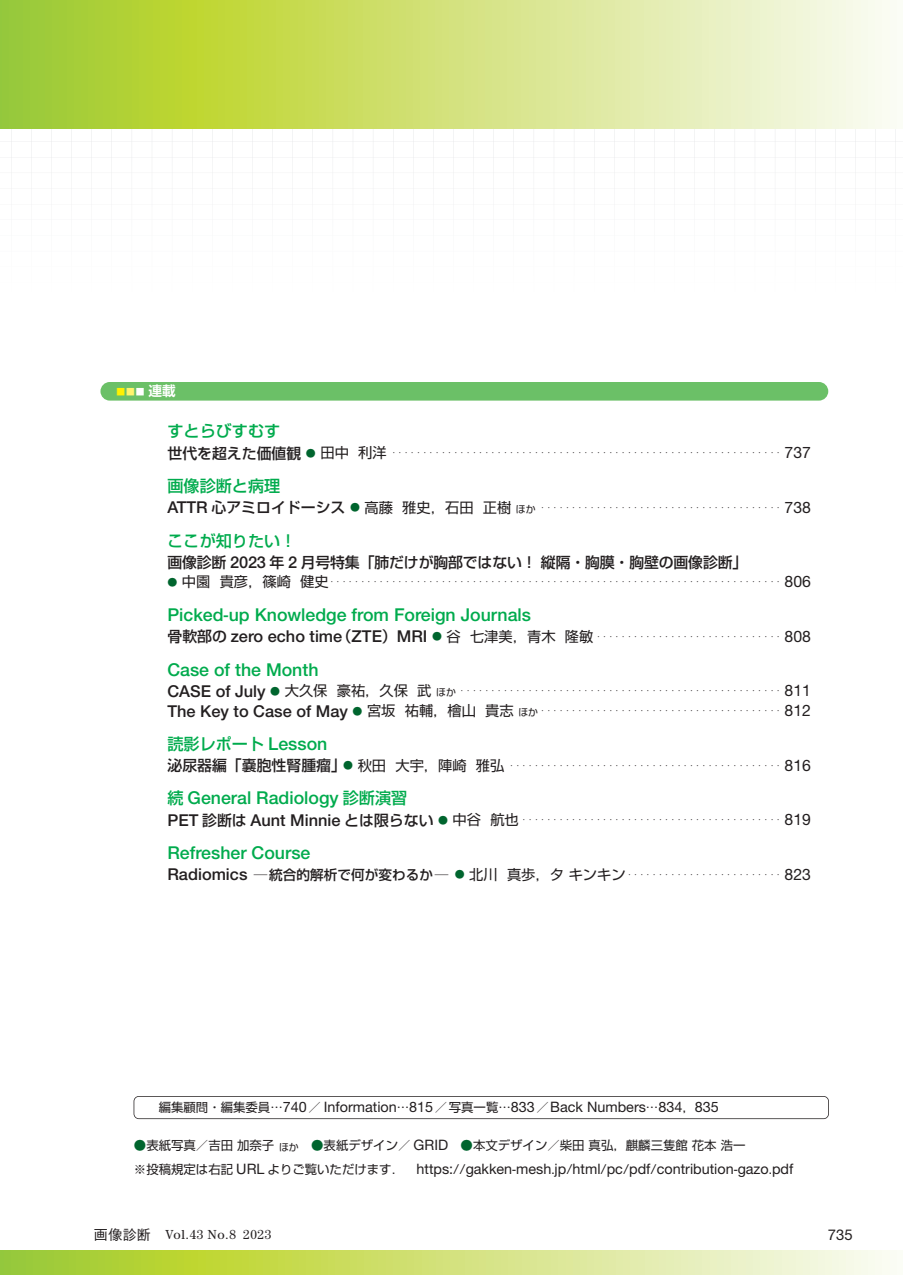
<style>
.page{position:relative;width:903px;height:1275px;background:#fff}
.page>*{position:absolute;margin:0;border:0;box-sizing:border-box;transform-origin:0 0}
.t1{font:500 17.68px "Helvetica Neue LT Std";color:#00ab4d}
.t2{font:500 16.45px "Helvetica Neue LT Std";color:#231f20}
.t3{font:500 16.1px "Shin Go Pro";color:#00ab4d}
.t4{font:15.75px "Helvetica Neue LT Std";color:#231f20}
.t5{font:500 14.88px "Shin Go Pro";color:#231f20}
.t6{font:14.88px "Helvetica Neue LT Std";color:#231f20}
.t7{font:14.35px "Helvetica Neue LT Std";color:#231f20}
.t8{font:14.17px "Shin Go Pro";color:#231f20}
.t9{font:500 14px "Gothic BBB Pro";color:#231f20}
.t10{font:500 13.65px "Shin Go Pro";color:#231f20}
.t11{font:700 13.65px "Shin Go Pro De";color:#fff}
.t12{font:13.12px "Century Std";letter-spacing:.05em;color:#231f20}
.t13{font:12.42px "Shin Go Pro";color:#231f20}
.t14{font:9.97px "Shin Go Pro";color:#231f20}
.t15{font:9.97px "Shin Go Pro";color:#00652e}
.t16{font:700 8.75px "Shin Go Pro De";color:#fff101}
.t17{font:6.12px "Shin Go Pro";color:#231f20}
.s1{color:#fff46d}
.s2{color:#fff}
.s3{font-family:"Helvetica Neue LT Std";font-size:16.45px}
.s4{font-family:"Shin Go Pro";font-size:16.1px}
.s5{font-family:"Shin Go Pro";font-size:14.88px}
.s6{font-family:"Helvetica Neue LT Std";font-size:17.68px}
.s7{font-weight:400;font-size:9.97px;color:#00652e}
.s8{font-weight:400;font-size:14.17px}
.s9{font-family:"Shin Go Pro";font-size:12.42px}
.s10{color:#00652e}
.s11{font-family:"Helvetica Neue LT Std";font-size:14.35px}
</style>
<div class="page">
<svg style="left:1px;top:0;width:896px;height:129px;background:#cfe17d"></svg>
<svg style="left:0;top:1250px;width:897px;height:25px;background:#d0e280"></svg>
<div style="left:100px;top:382px;width:728px;height:19px;background:#6bc067"></div>
<svg style="left:134px;top:1096px;width:695px;height:23px"></svg>
<svg style="left:0;top:0;width:1px;height:129px"></svg>
<h3 class="t11" style="left:149px;top:380px;width:29px">連載</h3>
<h3 class="t16" style="left:117px;top:384px;width:29px">■<span class="s1">■</span><span class="s2">■</span></h3>
<h3 class="t3" style="left:167px;top:418px;width:114px">すとらびすむす</h3>
<h3 class="t5" style="left:167px;top:441px;width:135px">世代を超えた価値観</h3>
<h3 class="t3" style="left:167px;top:473px;width:114px">画像診断と病理</h3>
<h3 class="t8" style="left:320px;top:441px;width:30px">田中</h3>
<h3 class="t15" style="left:306px;top:445px;width:11px">●</h3>
<h3 class="t8" style="left:358px;top:441px;width:30px">利洋</h3>
<h3 class="t4" style="left:784px;top:443px;width:28px">737</h3>
<p class="t17" style="left:391px;top:448px;width:392px">・・・・・・・・・・・・・・・・・・・・・・・・・・・・・・・・・・・・・・・・・・・・・・・・・・・・・・・・・・・・・・・</p>
<h3 class="t5" style="left:167px;top:495px;width:180px"><span class="s3">ATTR</span> 心アミロイドーシス</h3>
<h3 class="t3" style="left:167px;top:527px;width:130px">ここが知りたい!</h3>
<h3 class="t5" style="left:167px;top:550px;width:581px">画像診断 <span class="s3">2023</span> 年 <span class="s3">2</span> 月号特集「肺だけが胸部ではない！縦隔・胸膜・胸壁の画像診断「</h3>
<h3 class="t8" style="left:402px;top:496px;width:73px">雅史，石田</h3>
<h3 class="t8" style="left:365px;top:496px;width:30px">高藤</h3>
<h3 class="t8" style="left:483px;top:496px;width:30px">正樹</h3>
<h3 class="t4" style="left:784px;top:498px;width:28px">738</h3>
<h3 class="t15" style="left:350px;top:499px;width:11px">●</h3>
<h3 class="t14" style="left:516px;top:501px;width:21px">ほか</h3>
<p class="t17" style="left:539px;top:502px;width:243px">・・・・・・・・・・・・・・・・・・・・・・・・・・・・・・・・・・・・・・・</p>
<h3 class="t8" style="left:220px;top:570px;width:73px">貴彦，篠崎</h3>
<h3 class="t8" style="left:300px;top:570px;width:30px">健史</h3>
<h3 class="t8" style="left:182px;top:570px;width:30px">中園</h3>
<h3 class="t4" style="left:784px;top:572px;width:28px">806</h3>
<h3 class="t15" style="left:167px;top:574px;width:11px">●</h3>
<h1 class="t1" style="left:167px;top:604px;width:365px">Picked<span class="s4">-</span>up Knowledge from Foreign Journals</h1>
<p class="t17" style="left:329px;top:577px;width:454px">・・・・・・・・・・・・・・・・・・・・・・・・・・・・・・・・・・・・・・・・・・・・・・・・・・・・・・・・・・・・・・・・・・・・・・・・・</p>
<h2 class="t2" style="left:337px;top:626px;width:92px"><span class="s5">（</span>ZTE<span class="s5">）</span>MRI</h2>
<h2 class="t2" style="left:167px;top:626px;width:176px"><span class="s5">骨軟部の</span> zero echo time</h2>
<h1 class="t1" style="left:167px;top:659px;width:153px">Case of the Month</h1>
<h3 class="t8" style="left:446px;top:625px;width:16px">谷</h3>
<h3 class="t15" style="left:432px;top:628px;width:11px">●</h3>
<h3 class="t8" style="left:470px;top:625px;width:87px">七津美，青木</h3>
<h3 class="t8" style="left:565px;top:625px;width:30px">隆敏</h3>
<h3 class="t4" style="left:784px;top:627px;width:28px">808</h3>
<p class="t17" style="left:595px;top:631px;width:188px">・・・・・・・・・・・・・・・・・・・・・・・・・・・・・・</p>
<h3 class="t8" style="left:285px;top:679px;width:44px">大久保</h3>
<h2 class="t2" style="left:167px;top:681px;width:100px">CASE of July</h2>
<h3 class="t15" style="left:270px;top:683px;width:11px">●</h3>
<h3 class="t8" style="left:337px;top:679px;width:73px">豪祐，久保</h3>
<h3 class="t8" style="left:417px;top:679px;width:16px">武</h3>
<h3 class="t4" style="left:784px;top:681px;width:28px">811</h3>
<h3 class="t14" style="left:436px;top:684px;width:21px">ほか</h3>
<p class="t17" style="left:459px;top:686px;width:324px">・・・・・・・・・・・・・・・・・・・・・・・・・・・・・・・・・・・・・・・・・・・・・・・・・・・・</p>
<h3 class="t8" style="left:367px;top:699px;width:30px">宮坂</h3>
<h2 class="t2" style="left:167px;top:701px;width:182px">The Key to Case of May</h2>
<h3 class="t3" style="left:167px;top:731px;width:161px">読影レポート <span class="s6">Lesson</span></h3>
<h3 class="t15" style="left:352px;top:703px;width:11px">●</h3>
<h3 class="t8" style="left:405px;top:699px;width:73px">祐輔，檜山</h3>
<h3 class="t8" style="left:485px;top:699px;width:30px">貴志</h3>
<h3 class="t4" style="left:784px;top:701px;width:28px">812</h3>
<h3 class="t14" style="left:518px;top:704px;width:21px">ほか</h3>
<p class="t17" style="left:539px;top:706px;width:243px">・・・・・・・・・・・・・・・・・・・・・・・・・・・・・・・・・・・・・・・</p>
<h3 class="t5" style="left:167px;top:753px;width:220px">泌尿器編「嚢胞性腎腫瘤」<span class="s7">●</span> <span class="s8">秋田</span></h3>
<h1 class="t1" style="left:167px;top:788px;width:241px"><span class="s4">続</span> General Radiology <span class="s4">診断演習</span></h1>
<h3 class="t8" style="left:395px;top:754px;width:73px">大宇，陣崎</h3>
<h3 class="t8" style="left:476px;top:754px;width:30px">雅弘</h3>
<h3 class="t4" style="left:784px;top:756px;width:28px">816</h3>
<p class="t17" style="left:508px;top:760px;width:274px">・・・・・・・・・・・・・・・・・・・・・・・・・・・・・・・・・・・・・・・・・・・・</p>
<h2 class="t2" style="left:167px;top:810px;width:268px">PET <span class="s5">診断は</span> Aunt Minnie <span class="s5">とは限らない</span></h2>
<h1 class="t1" style="left:167px;top:842px;width:144px">Refresher Course</h1>
<h3 class="t8" style="left:453px;top:808px;width:30px">中谷</h3>
<h3 class="t15" style="left:438px;top:812px;width:11px">●</h3>
<h3 class="t8" style="left:490px;top:808px;width:30px">航也</h3>
<h3 class="t4" style="left:784px;top:810px;width:28px">819</h3>
<p class="t17" style="left:521px;top:815px;width:262px">・・・・・・・・・・・・・・・・・・・・・・・・・・・・・・・・・・・・・・・・・・</p>
<h3 class="t10" style="left:254px;top:863px;width:245px">─統合的解析で何が変わるか─ <span class="s7">●</span> <span class="s8">北川</span></h3>
<h2 class="t2" style="left:167px;top:865px;width:82px">Radiomics</h2>
<h3 class="t8" style="left:507px;top:863px;width:120px">真歩，タキンキン</h3>
<h3 class="t4" style="left:784px;top:865px;width:28px">823</h3>
<p class="t17" style="left:626px;top:870px;width:157px">・・・・・・・・・・・・・・・・・・・・・・・・・</p>
<h3 class="t13" style="left:159px;top:1097px;width:126px">編集顧問・編集委員…</h3>
<h3 class="t13" style="left:449px;top:1097px;width:64px">写真一覧…</h3>
<h3 class="t7" style="left:283px;top:1099px;width:116px">740<span class="s9">／</span> Information</h3>
<h3 class="t7" style="left:409px;top:1099px;width:39px">815<span class="s9">／</span></h3>
<h3 class="t7" style="left:511px;top:1099px;width:137px">833<span class="s9">／</span>Back Numbers</h3>
<h3 class="t7" style="left:658px;top:1099px;width:62px">834<span class="s9">，</span>835</h3>
<h3 class="t13" style="left:397px;top:1097px;width:14px">…</h3>
<h3 class="t13" style="left:646px;top:1097px;width:14px">...</h3>
<h3 class="t13" style="left:134px;top:1135px;width:142px"><span class="s10">●</span>表紙写真／吉田加奈子</h3>
<h3 class="t14" style="left:279px;top:1139px;width:21px">ほか</h3>
<h3 class="t13" style="left:311px;top:1135px;width:101px"><span class="s10">●</span>表紙デザイン／</h3>
<h3 class="t7" style="left:414px;top:1137px;width:36px">GRID</h3>
<h3 class="t13" style="left:461px;top:1135px;width:286px"><span class="s10">●</span>本文デザイン／柴田真弘，麒麟三隻館花本浩一</h3>
<h3 class="t13" style="left:268px;top:1159px;width:150px">よりご覧いただけます．　</h3>
<h3 class="t13" style="left:134px;top:1159px;width:101px">※投稿規定は右記</h3>
<h3 class="t7" style="left:466px;top:1161px;width:329px">gakken mesh j p<span class="s9">.</span> html pc pdf contribution gazo pdf</h3>
<h3 class="t7" style="left:236px;top:1161px;width:30px">URL</h3>
<h3 class="t7" style="left:416px;top:1161px;width:34px">https</h3>
<h3 class="t13" style="left:449px;top:1159px;width:18px"><span class="s11">:</span>//</h3>
<h3 class="t13" style="left:566px;top:1159px;width:8px">/</h3>
<h3 class="t13" style="left:600px;top:1159px;width:8px">/</h3>
<h3 class="t13" style="left:623px;top:1159px;width:8px">/</h3>
<h3 class="t13" style="left:650px;top:1159px;width:8px">/</h3>
<h3 class="t13" style="left:512px;top:1159px;width:5px">-</h3>
<h3 class="t13" style="left:734px;top:1159px;width:5px">-</h3>
<h3 class="t13" style="left:769px;top:1159px;width:5px">.</h3>
<h3 class="t9" style="left:94px;top:1224px;width:59px">画像診断</h3>
<h3 class="t12" style="left:166px;top:1227px;width:72px">Vol.43 No.8</h3>
<h3 class="t12" style="left:243px;top:1227px;width:30px">2023</h3>
<h3 class="t6" style="left:828px;top:1226px;width:26px">735</h3>
</div>
